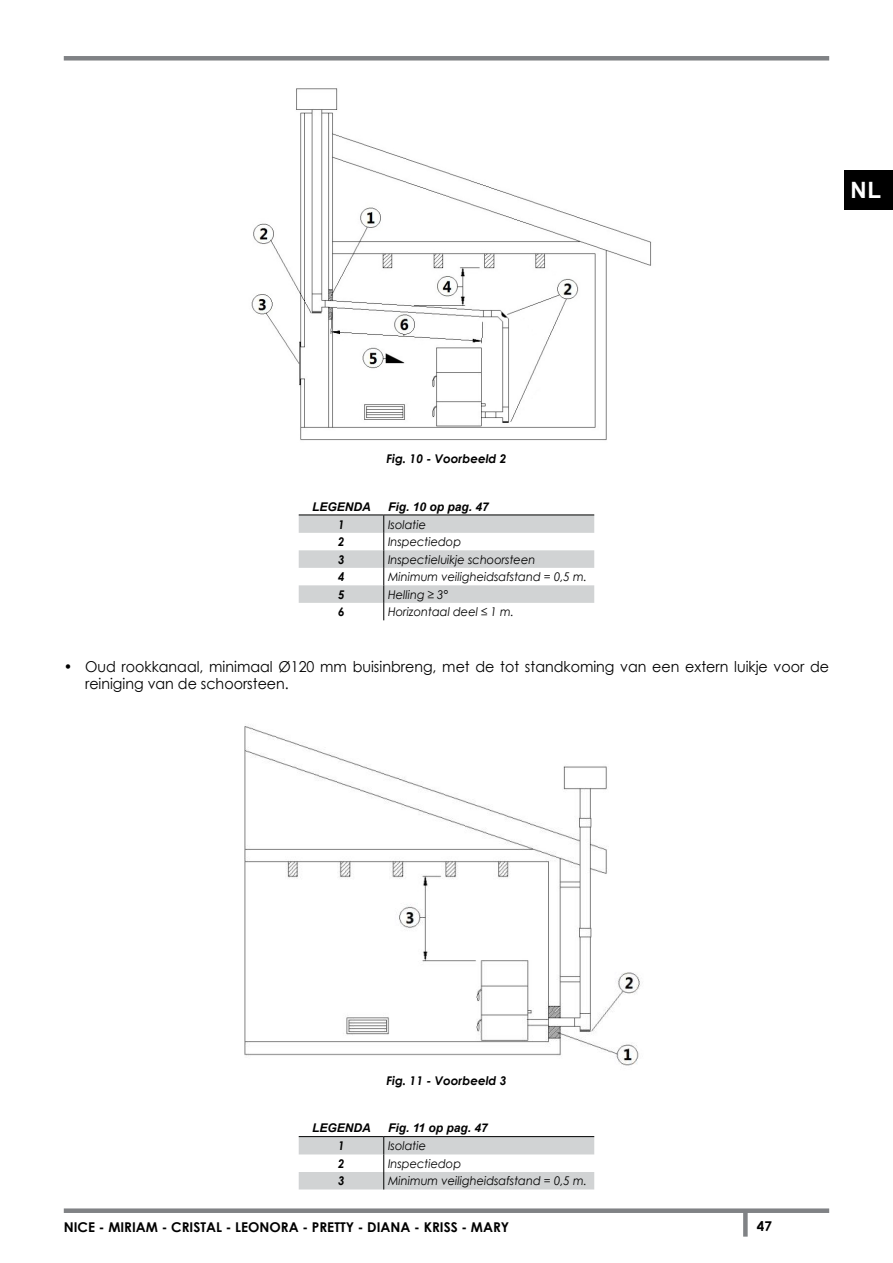
<style>
.page{position:relative;width:893px;height:1263px;background:#fff}
.page>*{position:absolute;margin:0;border:0;box-sizing:border-box;transform-origin:0 0}
.t1{font:700 22.5px "Arial";color:#fff}
.t2{font:15px/17.2px "Century Gothic";color:#000;scale:.95 1}
.t3{font:700 13.5px "Century Gothic";color:#000}
.t4{font:italic 12px "Century Gothic";color:#000;scale:.95 1}
.t5{font:italic 700 12px "Arial";color:#000}
.t6{font:italic 700 12px "Century Gothic";color:#000}
.t7{font:italic 700 12px "Century Gothic";color:#000;scale:.95 1}
</style>
<div class="page">
<div style="left:64px;top:1208px;width:765px;height:5px;background:#808285"></div>
<div style="left:64px;top:56px;width:765px;height:5px;background:#808285"></div>
<div style="left:743px;top:1211px;width:5px;height:25px;background:#808285"></div>
<div style="left:844px;top:170px;width:49px;height:40px;background:#000"></div>
<img style="left:251px;top:88px;width:401px;height:353px">
<svg style="left:299px;top:515px;width:295px;height:105px"></svg>
<img style="left:244px;top:726px;width:397px;height:340px">
<svg style="left:299px;top:1136px;width:295px;height:53px"></svg>
<h1 class="t1" style="left:850px;top:175px;width:32px">NL</h1>
<p class="t6" style="left:386px;top:449px;width:122px">Fig. 10 - Voorbeeld 2</p>
<p class="t5" style="left:312px;top:498px;width:60px">LEGENDA</p>
<p class="t5" style="left:388px;top:498px;width:102px">Fig. 10 op pag. 47</p>
<p class="t7" style="left:338px;top:515px;width:8px">1</p>
<p class="t4" style="left:388px;top:516px;width:42px">Isolatie</p>
<p class="t7" style="left:338px;top:533px;width:8px">2</p>
<p class="t4" style="left:388px;top:533px;width:78px">Inspectiedop</p>
<p class="t7" style="left:338px;top:550px;width:8px">3</p>
<p class="t4" style="left:388px;top:551px;width:157px">Inspectieluikje schoorsteen</p>
<p class="t7" style="left:338px;top:568px;width:8px">4</p>
<p class="t4" style="left:388px;top:568px;width:211px">Minimum veiligheidsafstand = 0,5 m.</p>
<p class="t7" style="left:338px;top:585px;width:8px">5</p>
<p class="t4" style="left:388px;top:586px;width:65px">Helling ≥ 3°</p>
<p class="t7" style="left:338px;top:603px;width:8px">6</p>
<p class="t4" style="left:388px;top:603px;width:134px">Horizontaal deel ≤ 1 m.</p>
<p class="t2" style="left:85px;top:657px;width:785px;text-indent:-21px">• Oud rookkanaal, minimaal Ø120 mm buisinbreng, met de tot standkoming van een extern luikje voor de reiniging van de schoorsteen.</p>
<p class="t6" style="left:386px;top:1071px;width:122px">Fig. 11 - Voorbeeld 3</p>
<p class="t5" style="left:312px;top:1120px;width:60px">LEGENDA</p>
<p class="t5" style="left:388px;top:1120px;width:101px">Fig. 11 op pag. 47</p>
<p class="t7" style="left:338px;top:1137px;width:8px">1</p>
<p class="t4" style="left:388px;top:1137px;width:42px">Isolatie</p>
<p class="t7" style="left:338px;top:1154px;width:8px">2</p>
<p class="t4" style="left:388px;top:1155px;width:78px">Inspectiedop</p>
<p class="t7" style="left:338px;top:1172px;width:8px">3</p>
<p class="t4" style="left:388px;top:1172px;width:211px">Minimum veiligheidsafstand = 0,5 m.</p>
<p class="t3" style="left:64px;top:1217px;width:447px">NICE - MIRIAM - CRISTAL - LEONORA - PRETTY - DIANA - KRISS - MARY</p>
<p class="t3" style="left:757px;top:1216px;width:17px">47</p>
</div>
